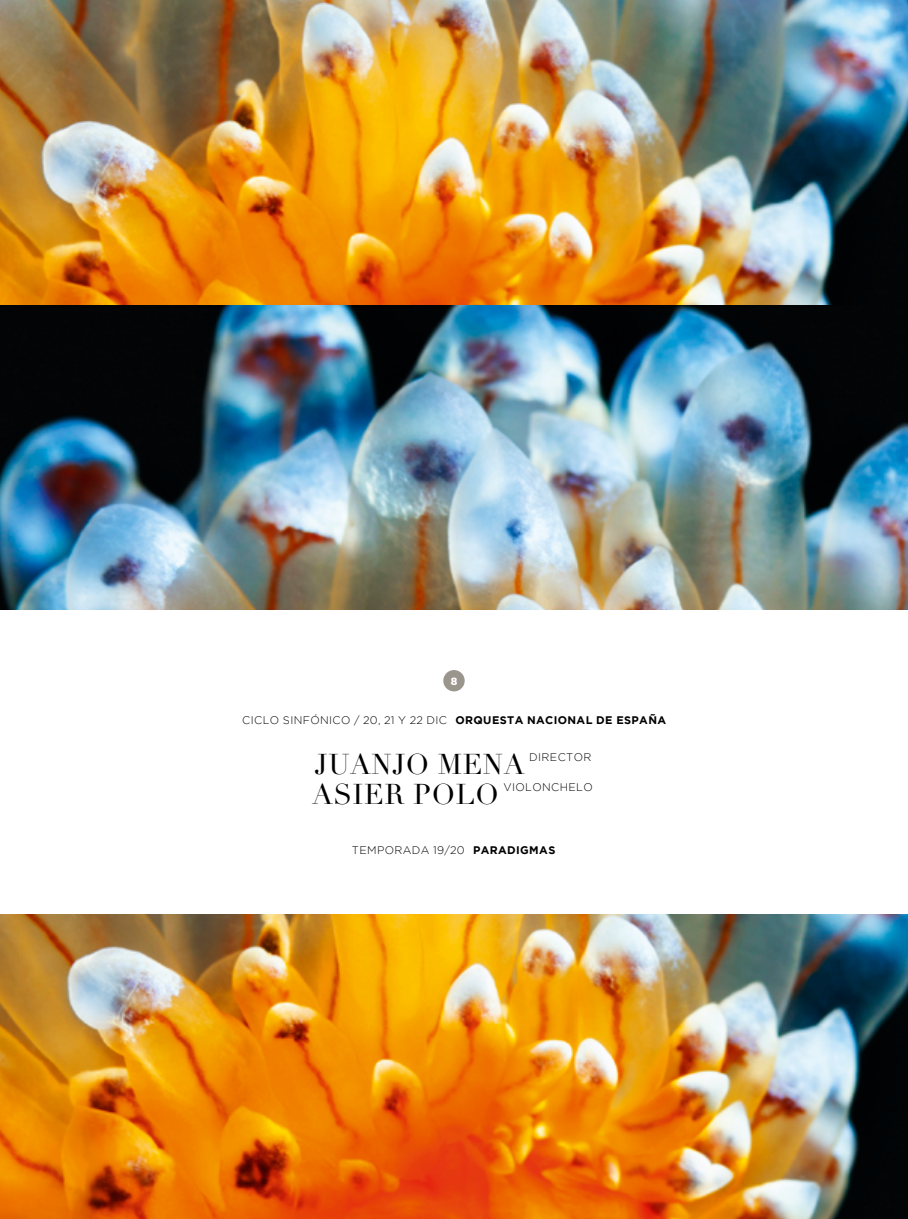
<style>
.page{position:relative;width:908px;height:1219px;background:#fff}
.page>*{position:absolute;margin:0;border:0;box-sizing:border-box;transform-origin:0 0}
.t1{font:28px "Didot";letter-spacing:.02em;color:#000}
.t2{font:300 11px "Gotham";letter-spacing:.035em;color:#000}
.t3{font:900 10.4px "Gotham";color:#fff}
.s1{font-weight:700}
</style>
<div class="page">
<img style="left:0;top:0;width:907px;height:609px">
<img style="left:0;top:914px;width:907px;height:305px">
<div style="left:443px;top:670px;width:21px;height:21px;background:#9a958d;border-radius:50%"></div>
<p class="t3" style="left:450px;top:675px;width:8px">8</p>
<p class="t2" style="left:242px;top:714px;width:425px">CICLO SINFÓNICO / 20, 21 Y 22 DIC <span class="s1">ORQUESTA NACIONAL DE ESPAÑA</span></p>
<h1 class="t1" style="left:315px;top:747px;width:211px">JUANJO MENA</h1>
<p class="t2" style="left:529px;top:752px;width:64px">DIRECTOR</p>
<h1 class="t1" style="left:312px;top:777px;width:188px">ASIER POLO</h1>
<p class="t2" style="left:503px;top:782px;width:91px">VIOLONCHELO</p>
<p class="t2" style="left:352px;top:844px;width:205px">TEMPORADA 19/20 <span class="s1">PARADIGMAS</span></p>
</div>
